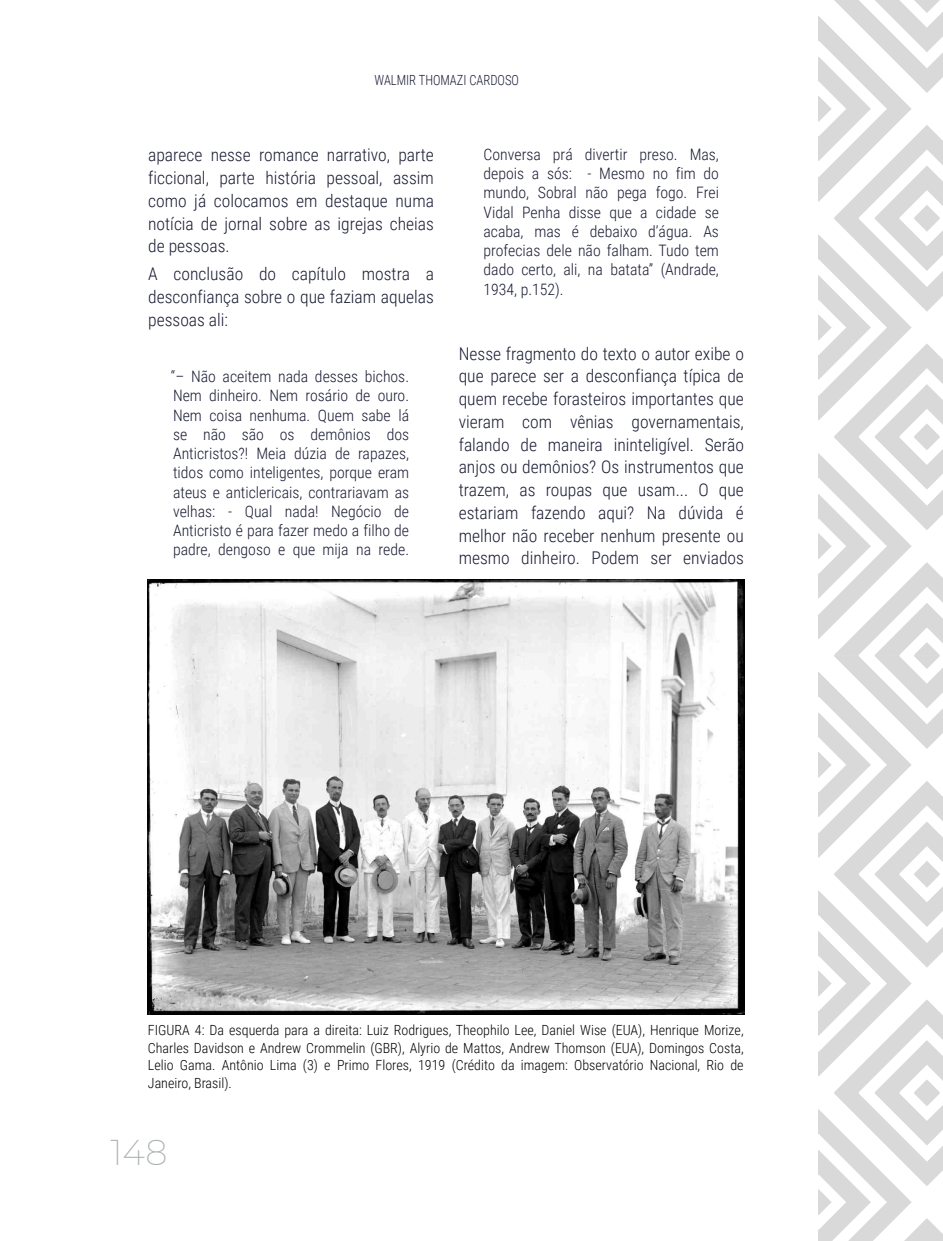
<style>
.page{position:relative;width:943px;height:1241px;background:#fff}
.page>*{position:absolute;margin:0;border:0;box-sizing:border-box;transform-origin:0 0}
.t1{font:200 35px "Montserrat";color:#aab2ab}
.t2{font:300 17.5px/22.8px "Roboto Condensed";color:#191c33;text-align:justify}
.t3{font:300 15.75px/19.2px "Roboto Condensed";color:#191c33;text-align:justify}
.t4{font:300 14px/17.5px "Roboto Condensed";color:#000;text-align:justify}
.t5{font:300 14px "Roboto Condensed";color:#191c33;scale:.9 1}
</style>
<div class="page">
<div style="left:818px;top:0;width:124px;height:1240px;background:#bfbfbf;opacity:.15"></div>
<img style="left:148px;top:579px;width:596px;height:435px">
<p class="t5" style="left:374px;top:70px;width:162px">WALMIR THOMAZI CARDOSO</p>
<p class="t2" style="left:148px;top:143px;width:287px">aparece nesse romance narrativo, parte ficcional, parte história pessoal, assim como já colocamos em destaque numa notícia de jornal sobre as igrejas cheias de pessoas.</p>
<p class="t2" style="left:148px;top:262px;width:287px">A conclusão do capítulo mostra a desconfiança sobre o que faziam aquelas pessoas ali:</p>
<p class="t3" style="left:171px;top:366px;width:240px">“– Não aceitem nada desses bichos.<br>Nem dinheiro. Nem rosário de ouro.<br>Nem coisa nenhuma. Quem sabe lá se não são os demônios dos Anticristos?! Meia dúzia de rapazes, tidos como inteligentes, porque eram ateus e anticlericais, contrariavam as velhas: - Qual nada! Negócio de Anticristo é para fazer medo a filho de padre, dengoso e que mija na rede.</p>
<p class="t3" style="left:483px;top:144px;width:237px">Conversa prá divertir preso. Mas, depois a sós: - Mesmo no fim do mundo, Sobral não pega fogo. Frei Vidal Penha disse que a cidade se acaba, mas é debaixo d’água. As profecias dele não falham. Tudo tem dado certo, ali, na batata” (Andrade, 1934, p.152).</p>
<p class="t2" style="left:459px;top:341px;width:287px">Nesse fragmento do texto o autor exibe o que parece ser a desconfiança típica de quem recebe forasteiros importantes que vieram com vênias governamentais, falando de maneira ininteligível. Serão anjos ou demônios? Os instrumentos que trazem, as roupas que usam... O que estariam fazendo aqui? Na dúvida é melhor não receber nenhum presente ou mesmo dinheiro. Podem ser enviados</p>
<p class="t4" style="left:148px;top:1020px;width:597px">FIGURA 4: Da esquerda para a direita: Luiz Rodrigues, Theophilo Lee, Daniel Wise (EUA), Henrique Morize, Charles Davidson e Andrew Crommelin (GBR), Alyrio de Mattos, Andrew Thomson (EUA), Domingos Costa, Lelio Gama. Antônio Lima (3) e Primo Flores, 1919 (Crédito da imagem: Observatório Nacional, Rio de Janeiro, Brasil).</p>
<h1 class="t1" style="left:110px;top:1130px;width:59px">148</h1>
</div>
